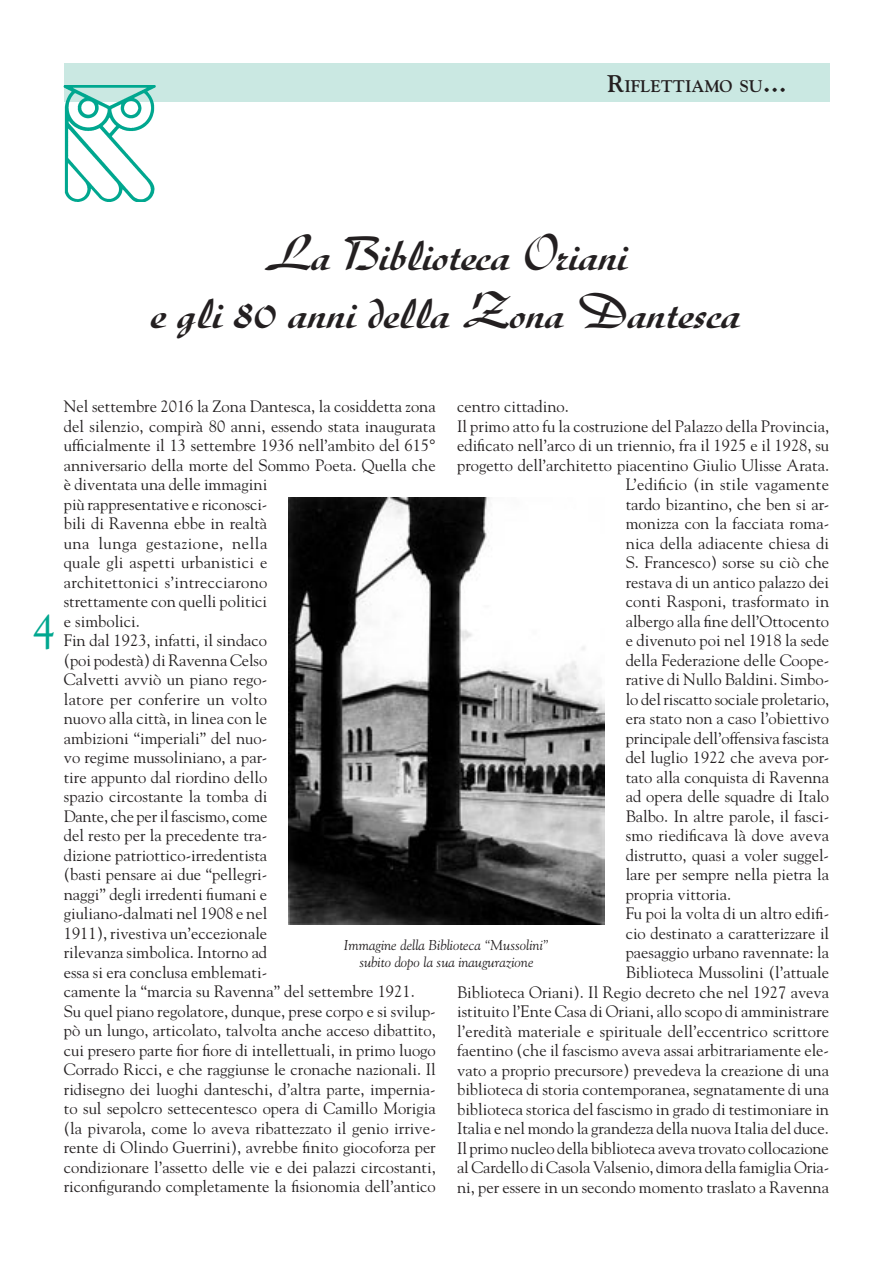
<style>
.page{position:relative;width:893px;height:1263px;background:#fff}
.page>*{position:absolute;margin:0;border:0;box-sizing:border-box;transform-origin:0 0}
.t1{font:700 49.5px/57px "Diskus LT Std";letter-spacing:-.01em;color:#231f20;text-align:center}
.t2{font:45px "Goudy Std";color:#00a78f}
.t3{font:700 16.8px "Goudy Std";color:#231f20}
.t4{font:16.5px/19.5px "Goudy Std";color:#231f20}
.t5{font:italic 14.25px/17.1px "Goudy Std";color:#231f20;text-align:center}
.s1{font-size:24px}
</style>
<div class="page">
<div style="left:64px;top:64px;width:765px;height:38px;background:#cae8e2"></div>
<img style="left:64px;top:85px;width:92px;height:117px">
<img style="left:288px;top:497px;width:316px;height:427px">
<p class="t3" style="left:607px;top:76px;width:181px"><span class="s1">R</span>IFLETTIAMO SU<span class="s1">…</span></p>
<h1 class="t1" style="left:151px;top:226px;width:592px">La Biblioteca Oriani<br>e gli 80 anni della Zona Dantesca</h1>
<h2 class="t2" style="left:33px;top:602px;width:24px">4</h2>
<p class="t4" style="left:64px;top:397px;width:374px">Nel settembre 2016 la Zona Dantesca, la cosiddetta zona del silenzio, compirà 80 anni, essendo stata inaugurata ufficialmente il 13 settembre 1936 nell’ambito del 615° anniversario della morte del Sommo Poeta. Quella che è diventata una delle immagini<br>più rappresentative e riconosci-<br>bili di Ravenna ebbe in realtà<br>una lunga gestazione, nella<br>quale gli aspetti urbanistici e<br>architettonici s’intrecciarono<br>strettamente con quelli politici<br>e simbolici.<br>Fin dal 1923, infatti, il sindaco<br>(poi podestà) di Ravenna Celso<br>Calvetti avviò un piano rego-<br>latore per conferire un volto<br>nuovo alla città, in linea con le<br>ambizioni “imperiali” del nuo-<br>vo regime mussoliniano, a par-<br>tire appunto dal riordino dello<br>spazio circostante la tomba di<br>Dante, che per il fascismo, come<br>del resto per la precedente tra-<br>dizione patriottico-irredentista<br>(basti pensare ai due “pellegri-<br>naggi” degli irredenti fiumani e<br>giuliano-dalmati nel 1908 e nel<br>1911), rivestiva un’eccezionale<br>rilevanza simbolica. Intorno ad<br>essa si era conclusa emblemati-<br>camente la “marcia su Ravenna” del settembre 1921.<br>Su quel piano regolatore, dunque, prese corpo e si svilup&shy;pò un lungo, articolato, talvolta anche acceso dibattito, cui presero parte fior fiore di intellettuali, in primo luogo Corrado Ricci, e che raggiunse le cronache nazionali. Il ridisegno dei luoghi danteschi, d’altra parte, impernia&shy;to sul sepolcro settecentesco opera di Camillo Morigia (la pivarola, come lo aveva ribattezzato il genio irrive&shy;rente di Olindo Guerrini), avrebbe finito giocoforza per condizionare l’assetto delle vie e dei palazzi circostanti, riconfigurando completamente la fisionomia dell’antico</p>
<p class="t4" style="left:457px;top:397px;width:113px">centro cittadino.</p>
<p class="t4" style="left:457px;top:416px;width:374px">Il primo atto fu la costruzione del Palazzo della Provincia,</p>
<p class="t4" style="left:457px;top:436px;width:374px">edificato nell’arco di un triennio, fra il 1925 e il 1928, su</p>
<p class="t4" style="left:457px;top:455px;width:374px">progetto dell’architetto piacentino Giulio Ulisse Arata.</p>
<p class="t4" style="left:626px;top:475px;width:205px">L’edificio (in stile vagamente</p>
<p class="t4" style="left:626px;top:494px;width:205px">tardo bizantino, che ben si ar-</p>
<p class="t4" style="left:626px;top:514px;width:205px">monizza con la facciata roma-</p>
<p class="t4" style="left:626px;top:533px;width:205px">nica della adiacente chiesa di</p>
<p class="t4" style="left:626px;top:553px;width:205px">S. Francesco) sorse su ciò che</p>
<p class="t4" style="left:626px;top:572px;width:205px">restava di un antico palazzo dei</p>
<p class="t4" style="left:626px;top:592px;width:205px">conti Rasponi, trasformato in</p>
<p class="t4" style="left:626px;top:611px;width:205px">albergo alla fine dell’Ottocento</p>
<p class="t4" style="left:626px;top:631px;width:205px">e divenuto poi nel 1918 la sede</p>
<p class="t4" style="left:626px;top:650px;width:205px">della Federazione delle Coope-</p>
<p class="t4" style="left:626px;top:670px;width:205px">rative di Nullo Baldini. Simbo-</p>
<p class="t4" style="left:626px;top:689px;width:205px">lo del riscatto sociale proletario,</p>
<p class="t4" style="left:626px;top:709px;width:205px">era stato non a caso l’obiettivo</p>
<p class="t4" style="left:626px;top:728px;width:205px">principale dell’offensiva fascista</p>
<p class="t4" style="left:626px;top:748px;width:205px">del luglio 1922 che aveva por-</p>
<p class="t4" style="left:626px;top:767px;width:205px">tato alla conquista di Ravenna</p>
<p class="t4" style="left:626px;top:787px;width:205px">ad opera delle squadre di Italo</p>
<p class="t4" style="left:626px;top:806px;width:205px">Balbo. In altre parole, il fasci-</p>
<p class="t4" style="left:626px;top:826px;width:205px">smo riedificava là dove aveva</p>
<p class="t4" style="left:626px;top:845px;width:205px">distrutto, quasi a voler suggel-</p>
<p class="t4" style="left:626px;top:865px;width:205px">lare per sempre nella pietra la</p>
<p class="t4" style="left:626px;top:884px;width:107px">propria vittoria.</p>
<p class="t4" style="left:626px;top:904px;width:205px">Fu poi la volta di un altro edifi-</p>
<p class="t4" style="left:626px;top:923px;width:205px">cio destinato a caratterizzare il</p>
<p class="t4" style="left:626px;top:943px;width:205px">paesaggio urbano ravennate: la</p>
<p class="t4" style="left:626px;top:962px;width:205px">Biblioteca Mussolini (l’attuale</p>
<p class="t4" style="left:457px;top:982px;width:374px">Biblioteca Oriani). Il Regio decreto che nel 1927 aveva</p>
<p class="t4" style="left:457px;top:1001px;width:374px">istituito l’Ente Casa di Oriani, allo scopo di amministrare</p>
<p class="t4" style="left:457px;top:1021px;width:374px">l’eredità materiale e spirituale dell’eccentrico scrittore</p>
<p class="t4" style="left:457px;top:1040px;width:374px">faentino (che il fascismo aveva assai arbitrariamente ele-</p>
<p class="t4" style="left:457px;top:1060px;width:374px">vato a proprio precursore) prevedeva la creazione di una</p>
<p class="t4" style="left:457px;top:1079px;width:374px">biblioteca di storia contemporanea, segnatamente di una</p>
<p class="t4" style="left:457px;top:1099px;width:374px">biblioteca storica del fascismo in grado di testimoniare in</p>
<p class="t4" style="left:457px;top:1118px;width:373px">Italia e nel mondo la grandezza della nuova Italia del duce.</p>
<p class="t4" style="left:457px;top:1138px;width:373px">Il primo nucleo della biblioteca aveva trovato collocazione</p>
<p class="t4" style="left:457px;top:1157px;width:374px">al Cardello di Casola Valsenio, dimora della famiglia Oria-</p>
<p class="t4" style="left:457px;top:1177px;width:374px">ni, per essere in un secondo momento traslato a Ravenna</p>
<p class="t5" style="left:344px;top:936px;width:207px">Immagine della Biblioteca “Mussolini” subito dopo la sua inaugurazione</p>
</div>
